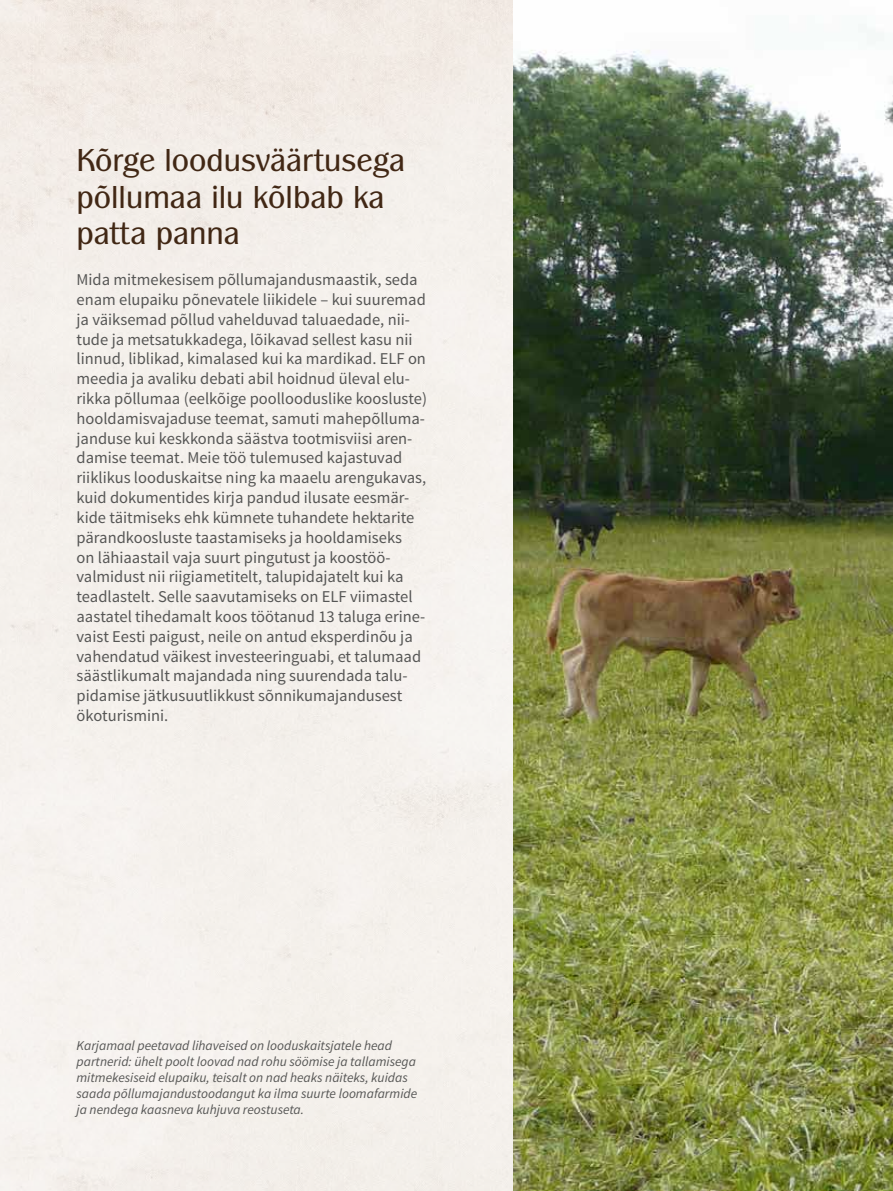
<style>
.page{position:relative;width:893px;height:1191px;background:#fff}
.page>*{position:absolute;margin:0;border:0;box-sizing:border-box;transform-origin:0 0}
.t1{font:33px/36.6px "Panache ITC Std";color:#412714}
.t2{font:16.5px/19.8px "Source Sans Pro";color:#565655}
.t3{font:italic 13.5px/16.2px "Source Sans Pro";color:#565655}
</style>
<div class="page">
<img style="left:513px;top:14px;width:380px;height:1177px">
<h1 class="t1" style="left:77px;top:141px;width:330px">Kõrge loodusväärtusega põllumaa ilu kõlbab ka patta panna</h1>
<p class="t2" style="left:77px;top:270px;width:352px">Mida mitmekesisem põllumajandusmaastik, seda enam elupaiku põnevatele liikidele – kui suuremad ja väiksemad põllud vahelduvad taluaedade, nii&shy;tude ja metsatukkadega, lõikavad sellest kasu nii linnud, liblikad, kimalased kui ka mardikad. ELF on meedia ja avaliku debati abil hoidnud üleval elu&shy;rikka põllumaa (eelkõige poollooduslike koosluste) hooldamisvajaduse teemat, samuti mahepõlluma&shy;janduse kui keskkonda säästva tootmisviisi aren&shy;damise teemat. Meie töö tulemused kajastuvad riiklikus looduskaitse ning ka maaelu arengukavas, kuid dokumentides kirja pandud ilusate eesmär&shy;kide täitmiseks ehk kümnete tuhandete hektarite pärandkoosluste taastamiseks ja hooldamiseks<br>on lähiaastail vaja suurt pingutust ja koostöö&shy;valmidust nii riigiametitelt, talupidajatelt kui ka teadlastelt. Selle saavutamiseks on ELF viimastel aastatel tihedamalt koos töötanud 13 taluga erine&shy;vaist Eesti paigust, neile on antud eksperdinõu ja vahendatud väikest investeeringuabi, et talumaad säästlikumalt majandada ning suurendada talu&shy;pidamise jätkusuutlikkust sõnnikumajandusest ökoturismini.</p>
<p class="t3" style="left:77px;top:1037px;width:342px">Karjamaal peetavad lihaveised on looduskaitsjatele head partnerid: ühelt poolt loovad nad rohu söömise ja tallamisega mitmekesiseid elupaiku, teisalt on nad heaks näiteks, kuidas saada põllumajandustoodangut ka ilma suurte loomafarmide ja nendega kaasneva kuhjuva reostuseta.</p>
</div>
